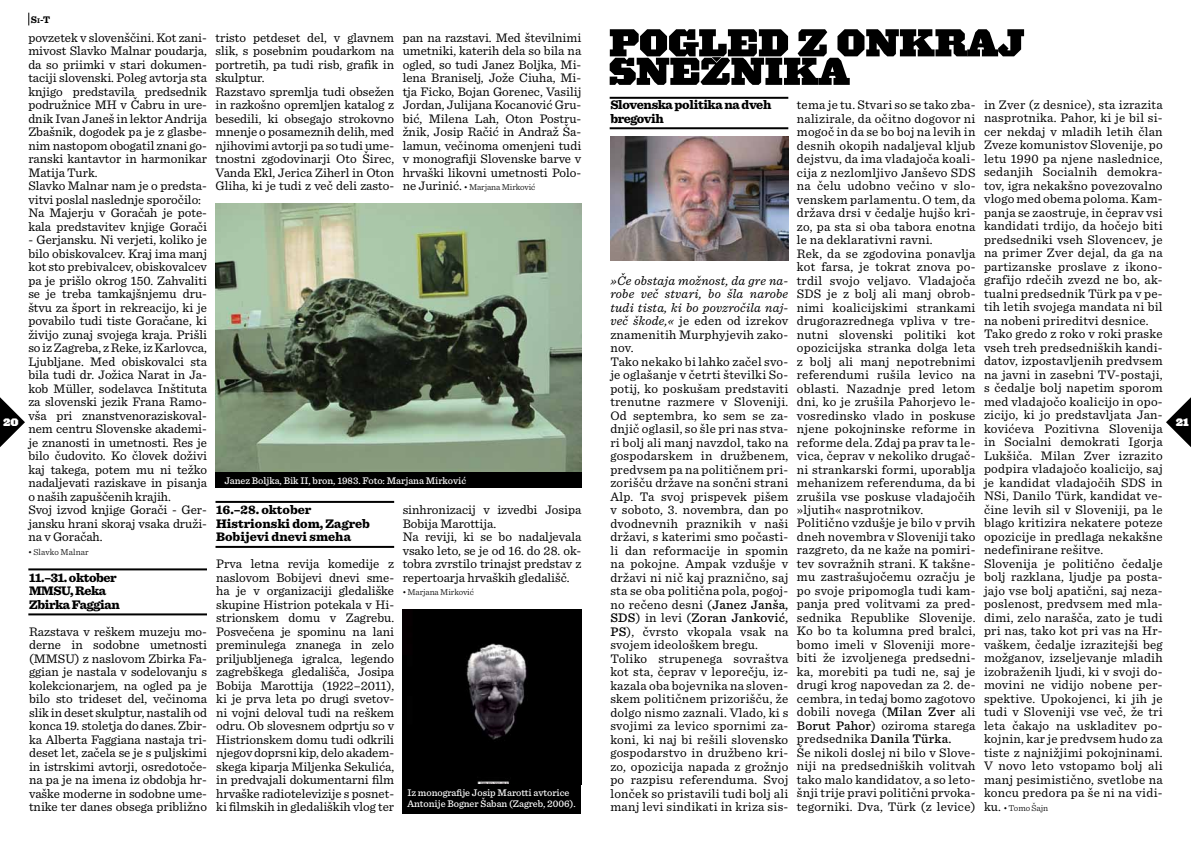
<style>
.page{position:relative;width:1191px;height:842px;background:#fff}
.page>*{position:absolute;margin:0;border:0;box-sizing:border-box;transform-origin:0 0}
.t1{font:13px/13.5px "Sentinel";letter-spacing:.02em;color:#000}
.t2{font:13px/13.5px "Sentinel";color:#000}
.t3{font:900 13px/13.5px "Sentinel";letter-spacing:-.025em;color:#000}
.t4{font:900 13px/13.5px "Sentinel";color:#000}
.t5{font:500 10px/11px "Sentinel";color:#fff}
.t6{font:900 10px "Acropolis HTF";color:#fff}
.t7{font:700 10px "Sentinel";color:#000}
.t8{font:300 9px "Sentinel";letter-spacing:-.01em;color:#000}
.t9{font:300 9px "Sentinel";letter-spacing:.01em;color:#000}
.s1{font-size:7px}
.s2{font-weight:400;font-size:13px}
.s3{font-family:"Geogrotesque";font-weight:400}
.s4{font-weight:500}
.s5{font-style:italic}
</style>
<div class="page">
<svg style="left:0;top:397px;width:25px;height:50px"></svg>
<svg style="left:28px;top:13px;width:1px;height:12px"></svg>
<svg style="left:1166px;top:397px;width:25px;height:50px"></svg>
<svg style="left:609px;top:29px;width:415px;height:56px"></svg>
<hr style="left:609px;top:127px;width:179px;height:2px;background:#000">
<hr style="left:28px;top:613px;width:179px;height:2px;background:#000">
<hr style="left:215px;top:546px;width:179px;height:2px;background:#000">
<hr style="left:609px;top:97px;width:179px;height:2px;background:#000">
<hr style="left:28px;top:568px;width:179px;height:2px;background:#000">
<hr style="left:215px;top:501px;width:179px;height:2px;background:#000">
<img style="left:610px;top:136px;width:178px;height:124px">
<img style="left:215px;top:204px;width:366px;height:268px">
<img style="left:403px;top:609px;width:178px;height:175px">
<div style="left:215px;top:472px;width:366px;height:15px;background:#000"></div>
<div style="left:403px;top:784px;width:178px;height:29px;background:#000"></div>
<p class="t7" style="left:31px;top:12px;width:20px">S<span class="s1">i</span>-T</p>
<p class="t1" style="left:403px;top:30px;width:180px;text-align:justify">pan na razstavi. Med številnimi umetniki, katerih dela so bila na ogled, so tudi Janez Boljka, Mi&shy;lena Braniselj, Jože Ciuha, Mi&shy;tja Ficko, Bojan Gorenec, Vasilij Jordan, Julijana Kocanović Gru&shy;bić, Milena Lah, Oton Postru&shy;žnik, Josip Račić in Andraž Ša&shy;lamun, večinoma omenjeni tudi v monografiji Slovenske barve v hrvaški likovni umetnosti Polo-</p>
<p class="t8" style="left:403px;top:181px;width:134px"><span class="s2">ne Jurinić.</span> <span class="s3">◊</span> Marjana Mirković</p>
<p class="t2" style="left:28px;top:30px;width:180px">povzetek v slovenščini. Kot zani&shy;mivost Slavko Malnar poudarja, da so priimki v stari dokumen&shy;taciji slovenski. Poleg avtorja sta knjigo predstavila predsednik podružnice MH v Čabru in ure&shy;dnik Ivan Janeš in lektor Andrija<br>Zbašnik, dogodek pa je z glasbe&shy;nim nastopom obogatil znani go&shy;ranski kantavtor in harmonikar<br>Matija Turk.<br>Slavko Malnar nam je o predsta&shy;vitvi poslal naslednje sporočilo:<br>Na Majerju v Goračah je pote&shy;kala predstavitev knjige Gorači</p>
<p class="t2" style="left:28px;top:232px;width:180px">- Gerjansku. Ni verjeti, koliko je bilo obiskovalcev. Kraj ima manj kot sto prebivalcev, obiskovalcev pa je prišlo okrog 150. Zahvaliti se je treba tamkajšnjemu dru&shy;štvu za šport in rekreacijo, ki je povabilo tudi tiste Goračane, ki živijo zunaj svojega kraja. Prišli so iz Zagreba, z Reke, iz Karlovca,<br>Ljubljane. Med obiskovalci sta bila tudi dr. Jožica Narat in Ja&shy;kob Müller, sodelavca Inštituta za slovenski jezik Frana Ramo&shy;vša pri znanstvenoraziskoval&shy;nem centru Slovenske akademi&shy;je znanosti in umetnosti. Res je bilo čudovito. Ko človek doživi kaj takega, potem mu ni težko nadaljevati raziskave in pisanja o naših zapuščenih krajih.<br>Svoj izvod knjige Gorači - Ger&shy;jansku hrani skoraj vsaka druži&shy;na v Goračah.</p>
<p class="t9" style="left:28px;top:545px;width:62px"><span class="s3">◊</span> Slavko Malnar</p>
<p class="t2" style="left:215px;top:30px;width:180px">tristo petdeset del, v glavnem slik, s posebnim poudarkom na portretih, pa tudi risb, grafik in skulptur.<br>Razstavo spremlja tudi obsežen in razkošno opremljen katalog z besedili, ki obsegajo strokovno mnenje o posameznih delih, med njihovimi avtorji pa so tudi ume&shy;tnostni zgodovinarji Oto Širec,<br>Vanda Ekl, Jerica Ziherl in Oton<br>Gliha, ki je tudi z več deli zasto-</p>
<p class="t1" style="left:797px;top:97px;width:180px">tema je tu. Stvari so se tako zba&shy;nalizirale, da očitno dogovor ni mogoč in da se bo boj na levih in desnih okopih nadaljeval kljub dejstvu, da ima vladajoča koali&shy;cija z nezlomljivo Janševo SDS na čelu udobno večino v slo&shy;venskem parlamentu. O tem, da država drsi v čedalje hujšo kri&shy;zo, pa sta si oba tabora enotna le na deklarativni ravni.<br>Rek, da se zgodovina ponavlja kot farsa, je tokrat znova po&shy;trdil svojo veljavo. Vladajoča<br>SDS je z bolj ali manj obrob&shy;nimi koalicijskimi strankami drugorazrednega vpliva v tre&shy;nutni slovenski politiki kot opozicijska stranka dolga leta z bolj ali manj nepotrebnimi referendumi rušila levico na oblasti. Nazadnje pred letom dni, ko je zrušila Pahorjevo le&shy;vosredinsko vlado in poskuse njene pokojninske reforme in reforme dela. Zdaj pa prav ta le&shy;vica, čeprav v nekoliko drugač&shy;ni strankarski formi, uporablja mehanizem referenduma, da bi zrušila vse poskuse vladajočih »ljutih« nasprotnikov.<br>Politično vzdušje je bilo v prvih dneh novembra v Sloveniji tako razgreto, da ne kaže na pomiri&shy;tev sovražnih strani. K takšne&shy;mu zastrašujočemu ozračju je po svoje pripomogla tudi kam&shy;panja pred volitvami za pred&shy;sednika Republike Slovenije.<br>Ko bo ta kolumna pred bralci, bomo imeli v Sloveniji more&shy;biti že izvoljenega predsedni&shy;ka, morebiti pa tudi ne, saj je drugi krog napovedan za 2. de&shy;cembra, in tedaj bomo zagotovo dobili novega (<span class="s4">Milan Zver</span> ali<br><span class="s4">Borut Pahor</span>) oziroma starega predsednika <span class="s4">Danila Türka.<br></span>Še nikoli doslej ni bilo v Slove&shy;niji na predsedniških volitvah tako malo kandidatov, a so leto&shy;šnji trije pravi politični prvoka&shy;tegorniki. Dva, Türk (z levice)</p>
<p class="t1" style="left:984px;top:97px;width:180px">in Zver (z desnice), sta izrazita nasprotnika. Pahor, ki je bil si&shy;cer nekdaj v mladih letih član<br>Zveze komunistov Slovenije, po letu 1990 pa njene naslednice, sedanjih Socialnih demokra&shy;tov, igra nekakšno povezovalno vlogo med obema poloma. Kam&shy;panja se zaostruje, in čeprav vsi kandidati trdijo, da hočejo biti predsedniki vseh Slovencev, je na primer Zver dejal, da ga na partizanske proslave z ikono&shy;grafijo rdečih zvezd ne bo, ak&shy;tualni predsednik Türk pa v pe&shy;tih letih svojega mandata ni bil na nobeni prireditvi desnice.<br>Tako gredo z roko v roki praske vseh treh predsedniških kandi&shy;datov, izpostavljenih predvsem na javni in zasebni TV-postaji, s čedalje bolj napetim sporom med vladajočo koalicijo in opo&shy;zicijo, ki jo predstavljata Jan&shy;kovićeva Pozitivna Slovenija in Socialni demokrati Igorja<br>Lukšiča. Milan Zver izrazito podpira vladajočo koalicijo, saj je kandidat vladajočih SDS in<br>NSi, Danilo Türk, kandidat ve&shy;čine levih sil v Sloveniji, pa le blago kritizira nekatere poteze opozicije in predlaga nekakšne nedefinirane rešitve.<br>Slovenija je politično čedalje bolj razklana, ljudje pa posta&shy;jajo vse bolj apatični, saj neza&shy;poslenost, predvsem med mla&shy;dimi, zelo narašča, zato je tudi pri nas, tako kot pri vas na Hr&shy;vaškem, čedalje izrazitejši beg možganov, izseljevanje mladih izobraženih ljudi, ki v svoji do&shy;movini ne vidijo nobene per&shy;spektive. Upokojenci, ki jih je tudi v Sloveniji vse več, že tri leta čakajo na uskladitev po&shy;kojnin, kar je predvsem hudo za tiste z najnižjimi pokojninami.<br>V novo leto vstopamo bolj ali manj pesimistično, svetlobe na koncu predora pa še ni na vidi-</p>
<p class="t3" style="left:610px;top:98px;width:163px">Slovenska politika na dveh bregovih</p>
<p class="t1" style="left:610px;top:273px;width:179px"><span class="s5">»Če obstaja možnost, da gre na&shy;robe več stvari, bo šla narobe tudi tista, ki bo povzročila naj&shy;več škode,«</span> je eden od izrekov znamenitih Murphyjevih zako&shy;nov.<br>Tako nekako bi lahko začel svo&shy;je oglašanje v četrti številki So&shy;potij, ko poskušam predstaviti trenutne razmere v Sloveniji.<br>Od septembra, ko sem se za&shy;dnjič oglasil, so šle pri nas stva&shy;ri bolj ali manj navzdol, tako na gospodarskem in družbenem, predvsem pa na političnem pri&shy;zorišču države na sončni strani<br>Alp. Ta svoj prispevek pišem v soboto, 3. novembra, dan po dvodnevnih praznikih v naši državi, s katerimi smo počasti&shy;li dan reformacije in spomin na pokojne. Ampak vzdušje v državi ni nič kaj praznično, saj sta se oba politična pola, pogoj&shy;no rečeno desni (<span class="s4">Janez Janša,<br>SDS</span>) in levi (<span class="s4">Zoran Janković,<br>PS</span>), čvrsto vkopala vsak na svojem ideološkem bregu.<br>Toliko strupenega sovraštva kot sta, čeprav v leporečju, iz&shy;kazala oba bojevnika na sloven&shy;skem političnem prizorišču, že dolgo nismo zaznali. Vlado, ki s svojimi za levico spornimi za&shy;koni, ki naj bi rešili slovensko gospodarstvo in družbeno kri&shy;zo, opozicija napada z grožnjo po razpisu referenduma. Svoj lonček so pristavili tudi bolj ali manj levi sindikati in kriza sis-</p>
<p class="t6" style="left:3px;top:416px;width:17px">20</p>
<p class="t6" style="left:1175px;top:416px;width:14px">21</p>
<p class="t5" style="left:224px;top:474px;width:243px">Janez Boljka, Bik II, bron, 1983. Foto: Marjana Mirković</p>
<p class="t4" style="left:216px;top:503px;width:155px">16.–28. oktober<br>Histrionski dom, Zagreb<br>Bobijevi dnevi smeha</p>
<p class="t2" style="left:403px;top:502px;width:180px">sinhronizacij v izvedbi Josipa<br>Bobija Marottija.<br>Na reviji, ki se bo nadaljevala vsako leto, se je od 16. do 28. ok&shy;tobra zvrstilo trinajst predstav z repertoarja hrvaških gledališč.</p>
<p class="t8" style="left:403px;top:586px;width:73px"><span class="s3">◊</span> Marjana Mirković</p>
<p class="t1" style="left:216px;top:556px;width:179px;text-align:justify">Prva letna revija komedije z naslovom Bobijevi dnevi sme&shy;ha je v organizaciji gledališke skupine Histrion potekala v Hi&shy;strionskem domu v Zagrebu.<br>Posvečena je spominu na lani preminulega znanega in zelo priljubljenega igralca, legendo zagrebškega gledališča, Josipa Bobija Marottija (1922–2011), ki je prva leta po drugi svetov&shy;ni vojni deloval tudi na reškem odru. Ob slovesnem odprtju so v Histrionskem domu tudi odkrili njegov doprsni kip, delo akadem&shy;skega kiparja Miljenka Sekulića, in predvajali dokumentarni film hrvaške radiotelevizije s posnet&shy;ki filmskih in gledaliških vlog ter</p>
<p class="t3" style="left:29px;top:570px;width:92px">11.–31. oktober<br>MMSU, Reka<br>Zbirka Faggian</p>
<p class="t1" style="left:29px;top:624px;width:179px;text-align:justify">Razstava v reškem muzeju mo&shy;derne in sodobne umetnosti (MMSU) z naslovom Zbirka Fa&shy;ggian je nastala v sodelovanju s kolekcionarjem, na ogled pa je bilo sto trideset del, večinoma slik in deset skulptur, nastalih od konca 19. stoletja do danes. Zbir&shy;ka Alberta Faggiana nastaja tri&shy;deset let, začela se je s puljskimi in istrskimi avtorji, osredotoče&shy;na pa je na imena iz obdobja hr&shy;vaške moderne in sodobne ume&shy;tnike ter danes obsega približno</p>
<p class="t5" style="left:407px;top:787px;width:170px">Iz monografije Josip Marotti avtorice<br>Antonije Bogner Šaban (Zagreb, 2006).</p>
<p class="t8" style="left:984px;top:802px;width:66px"><span class="s2">ku.</span> <span class="s3">◊</span> Tomo Šajn</p>
</div>
